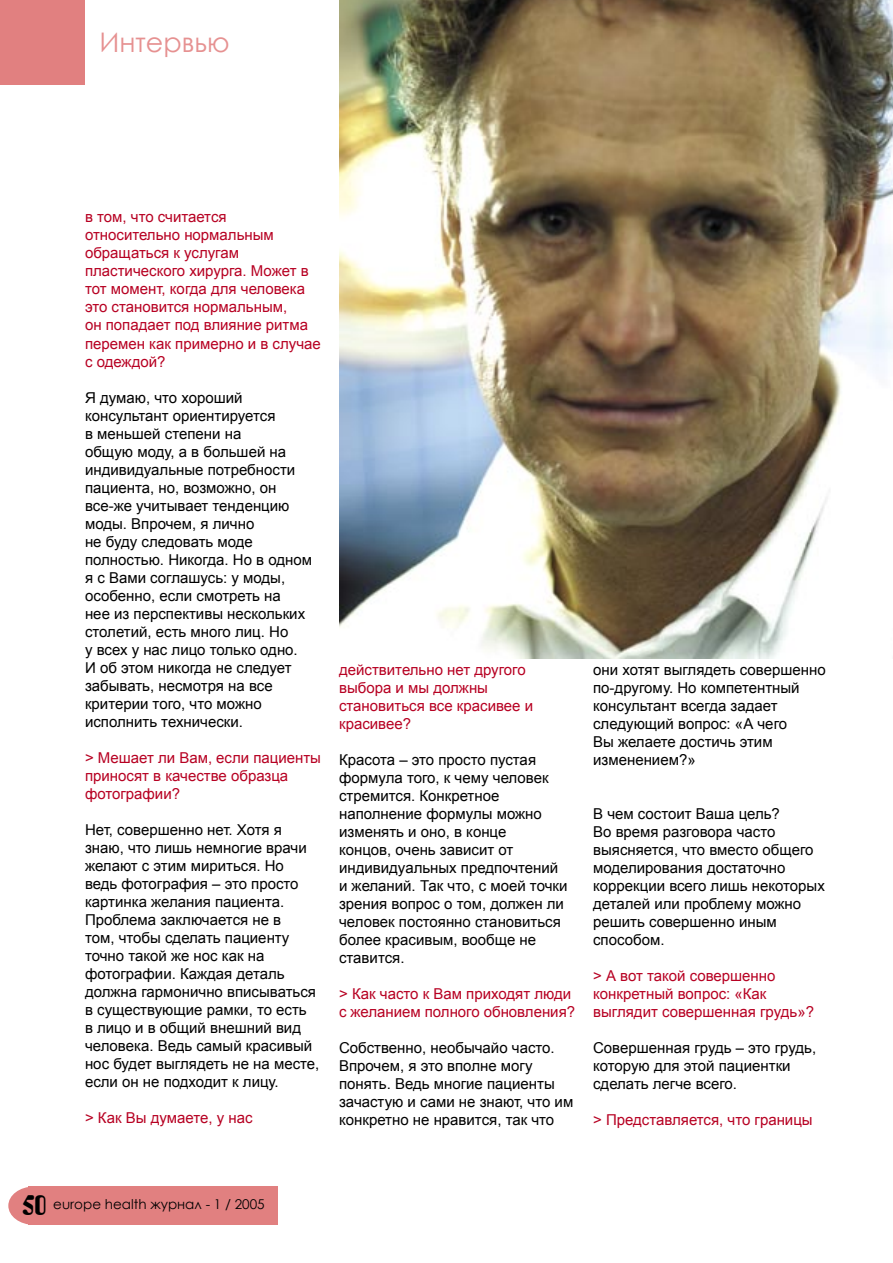
<style>
.page{position:relative;width:893px;height:1263px;background:#fff}
.page>*{position:absolute;margin:0;border:0;box-sizing:border-box;transform-origin:0 0}
.t1{font:27px "Century Gothic";color:#e69191}
.t2{font:27px "Amelia BT";color:#000}
.t3{font:15px/18px "Arial";color:#000}
.t4{font:15px/18px "Arial";color:#b70022}
.t5{font:13.5px "Century Gothic";color:#000}
</style>
<div class="page">
<img style="left:339px;top:0;width:554px;height:658px">
<div style="left:0;top:0;width:85px;height:85px;background:#e18080"></div>
<div style="left:29px;top:1186px;width:249px;height:39px;background:#e18080"></div>
<div style="left:8px;top:1186px;width:51px;height:39px;background:#e18080;border-radius:50%"></div>
<p class="t1" style="left:99px;top:23px;width:132px">Интервью</p>
<p class="t4" style="left:85px;top:208px;width:237px">в том, что считается относительно нормальным обращаться к услугам пластического хирурга. Может в тот момент, когда для человека это становится нормальным,<br>он попадает под влияние ритма перемен как примерно и в случае с одеждой?</p>
<p class="t3" style="left:85px;top:388px;width:228px">Я думаю, что хороший консультант ориентируется<br>в меньшей степени на<br>общую моду, а в большей на индивидуальные потребности пациента, но, возможно, он все-же учитывает тенденцию моды. Впрочем, я лично<br>не буду следовать моде полностью. Никогда. Но в одном я с Вами соглашусь: у моды, особенно, если смотреть на<br>нее из перспективы нескольких столетий, есть много лиц. Но<br>у всех у нас лицо только одно.<br>И об этом никогда не следует забывать, несмотря на все критерии того, что можно исполнить технически.</p>
<p class="t4" style="left:85px;top:748px;width:238px">&gt; Мешает ли Вам, если пациенты приносят в качестве образца фотографии?</p>
<p class="t3" style="left:85px;top:820px;width:236px">Нет, совершенно нет. Хотя я знаю, что лишь немногие врачи желают с этим мириться. Но ведь фотография – это просто картинка желания пациента.<br>Проблема заключается не в<br>том, чтобы сделать пациенту точно такой же нос как на фотографии. Каждая деталь должна гармонично вписываться в существующие рамки, то есть<br>в лицо и в общий внешний вид человека. Ведь самый красивый нос будет выглядеть не на месте, если он не подходит к лицу.</p>
<p class="t4" style="left:85px;top:1108px;width:169px">&gt; Как Вы думаете, у нас</p>
<p class="t4" style="left:339px;top:661px;width:195px">действительно нет другого выбора и мы должны становиться все красивее и красивее?</p>
<p class="t3" style="left:339px;top:751px;width:230px">Красота – это просто пустая формула того, к чему человек стремится. Конкретное наполнение формулы можно изменять и оно, в конце<br>концов, очень зависит от индивидуальных предпочтений и желаний. Так что, с моей точки зрения вопрос о том, должен ли человек постоянно становиться более красивым, вообще не ставится.</p>
<p class="t4" style="left:339px;top:985px;width:238px">&gt; Как часто к Вам приходят люди с желанием полного обновления?</p>
<p class="t3" style="left:339px;top:1039px;width:236px">Собственно, необычайо часто.<br>Впрочем, я это вполне могу понять. Ведь многие пациенты зачастую и сами не знают, что им конкретно не нравится, так что</p>
<p class="t3" style="left:593px;top:661px;width:234px">они хотят выглядеть совершенно по-другому. Но компетентный консультант всегда задает следующий вопрос: «А чего<br>Вы желаете достичь этим изменением?»</p>
<p class="t3" style="left:593px;top:805px;width:233px">В чем состоит Ваша цель?<br>Во время разговора часто выясняется, что вместо общего моделирования достаточно коррекции всего лишь некоторых деталей или проблему можно решить совершенно иным способом.</p>
<p class="t4" style="left:593px;top:967px;width:222px">&gt; А вот такой совершенно конкретный вопрос: «Как выглядит совершенная грудь»?</p>
<p class="t3" style="left:593px;top:1039px;width:225px">Совершенная грудь – это грудь, которую для этой пациентки сделать легче всего.</p>
<p class="t4" style="left:593px;top:1111px;width:221px">&gt; Представляется, что границы</p>
<p class="t2" style="left:23px;top:1190px;width:25px">50</p>
<p class="t5" style="left:53px;top:1195px;width:213px">europe health журнал - 1 / 2005</p>
</div>
